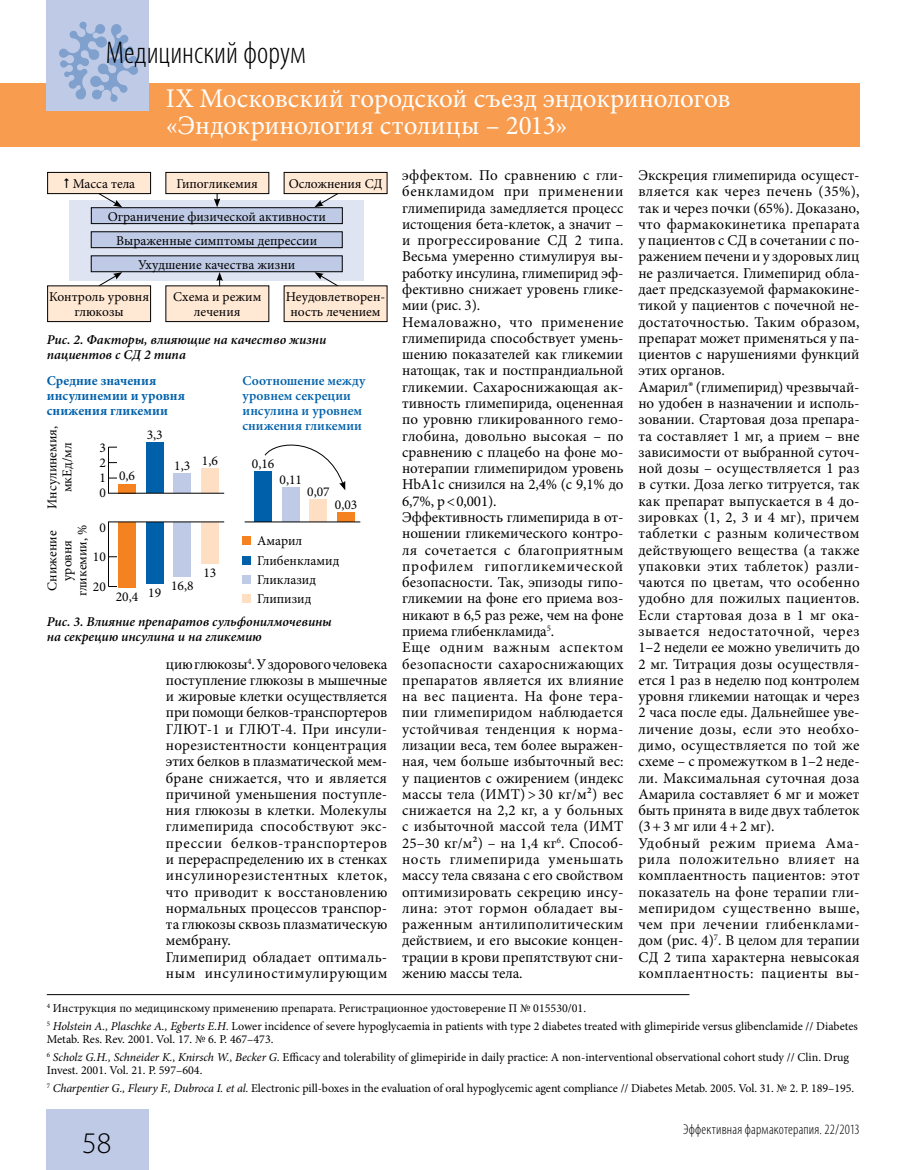
<style>
.page{position:relative;width:915px;height:1170px;background:#fff}
.page>*{position:absolute;margin:0;border:0;box-sizing:border-box;transform-origin:0 0}
.t1{font:300 condensed 31.5px "Myriad Pro";color:#000}
.t2{font:300 30px "Myriad Pro";color:#000}
.t3{font:27px/27px "Minion Pro";color:#fff}
.t4{font:15px/16.4px "Minion Pro";letter-spacing:.01em;color:#000}
.t5{font:300 condensed 14.25px "Myriad Pro";letter-spacing:.015em;color:#000}
.t6{font:13.5px/15px "Minion Pro";color:#000;text-align:center}
.t7{font:italic 600 13.5px/15px "Minion Pro";color:#000}
.t8{font:600 13.5px/15px "Minion Pro";color:#0061aa}
.t9{font:700 13.5px/15px "Minion Pro";color:#0061aa}
.t10{font:12px/17.7px "Minion Pro";color:#000}
.s1{font-style:italic}
</style>
<div class="page">
<div style="left:0;top:83px;width:859px;height:64px;background:#f89c4f"></div>
<div style="left:47px;top:0;width:102px;height:111px;background:#bfcbe6"></div>
<div style="left:47px;top:1108px;width:102px;height:61px;background:#bfcbe6"></div>
<svg style="left:59px;top:22px;width:79px;height:80px"></svg>
<hr style="left:47px;top:994px;width:642px;height:1px;background:#000">
<div style="left:146px;top:442px;width:17px;height:51px;background:#0061aa"></div>
<svg style="left:108px;top:446px;width:116px;height:47px"></svg>
<svg style="left:108px;top:521px;width:116px;height:66px"></svg>
<div style="left:242px;top:536px;width:9px;height:9px;background:#f58220"></div>
<div style="left:242px;top:556px;width:9px;height:8px;background:#0061aa"></div>
<div style="left:242px;top:575px;width:9px;height:8px;background:#bfcbe6"></div>
<div style="left:242px;top:594px;width:9px;height:9px;background:#fedfc4"></div>
<div style="left:254px;top:471px;width:17px;height:51px;background:#0061aa"></div>
<div style="left:282px;top:487px;width:17px;height:35px;background:#bfcbe6"></div>
<div style="left:310px;top:500px;width:17px;height:22px;background:#fedfc4"></div>
<div style="left:337px;top:512px;width:17px;height:10px;background:#f58220"></div>
<hr style="left:244px;top:521px;width:116px;height:1px;background:#000">
<svg style="left:264px;top:444px;width:81px;height:46px"></svg>
<div style="left:70px;top:200px;width:294px;height:81px;background:#dfe4f3"></div>
<div style="left:48px;top:172px;width:102px;height:21px;background:#ffe8d4"></div>
<div style="left:47px;top:172px;width:104px;height:22px;border:1px solid #000"></div>
<div style="left:48px;top:286px;width:102px;height:35px;background:#ffe8d4"></div>
<div style="left:47px;top:286px;width:104px;height:36px;border:1px solid #000"></div>
<div style="left:166px;top:172px;width:103px;height:21px;background:#ffe8d4"></div>
<div style="left:166px;top:172px;width:103px;height:22px;border:1px solid #000"></div>
<div style="left:166px;top:286px;width:103px;height:35px;background:#ffe8d4"></div>
<div style="left:166px;top:286px;width:103px;height:36px;border:1px solid #000"></div>
<div style="left:91px;top:208px;width:251px;height:15px;background:#bfcbe6"></div>
<div style="left:91px;top:207px;width:251px;height:17px;border:1px solid #000"></div>
<div style="left:91px;top:232px;width:251px;height:16px;background:#bfcbe6"></div>
<div style="left:91px;top:231px;width:251px;height:17px;border:1px solid #000"></div>
<div style="left:91px;top:256px;width:251px;height:16px;background:#bfcbe6"></div>
<div style="left:91px;top:255px;width:251px;height:17px;border:1px solid #000"></div>
<div style="left:284px;top:172px;width:103px;height:21px;background:#ffe8d4"></div>
<div style="left:284px;top:172px;width:103px;height:22px;border:1px solid #000"></div>
<div style="left:284px;top:286px;width:103px;height:35px;background:#ffe8d4"></div>
<div style="left:284px;top:286px;width:103px;height:36px;border:1px solid #000"></div>
<svg style="left:214px;top:193px;width:6px;height:14px"></svg>
<svg style="left:98px;top:193px;width:24px;height:14px"></svg>
<svg style="left:314px;top:193px;width:24px;height:14px"></svg>
<svg style="left:216px;top:272px;width:7px;height:14px"></svg>
<svg style="left:314px;top:272px;width:24px;height:14px"></svg>
<svg style="left:98px;top:272px;width:24px;height:14px"></svg>
<h1 class="t1" style="left:106px;top:34px;width:201px">Медицинский форум</h1>
<h3 class="t3" style="left:166px;top:85px;width:566px">IX Московский городской съезд эндокринологов «Эндокринология столицы – 2013»</h3>
<p class="t4" style="left:402px;top:167px;width:223px">эффектом. По сравнению с гли&shy;бенкламидом при применении глимепирида замедляется процесс истощения бета-клеток, а значит – и прогрессирование СД 2 типа.<br>Весьма умеренно стимулируя вы&shy;работку инсулина, глимепирид эф&shy;фективно снижает уровень глике&shy;мии (рис. 3).<br>Немаловажно, что применение глимепирида способствует умень&shy;шению показателей как гликемии натощак, так и постпрандиальной гликемии. Сахароснижающая ак&shy;тивность глимепирида, оцененная по уровню гликированного гемо&shy;глобина, довольно высокая – по сравнению с плацебо на фоне мо&shy;нотерапии глимепиридом уровень<br>HbA1c снизился на 2,4% (с 9,1% до<br>6,7%, p&lt;0,001).<br>Эффективность глимепирида в от&shy;ношении гликемического контро&shy;ля сочетается с благоприятным профилем гипогликемической безопасности. Так, эпизоды гипо&shy;гликемии на фоне его приема воз&shy;никают в 6,5 раз реже, чем на фоне приема глибенкламида<sup>5</sup>.<br>Еще одним важным аспектом безопасности сахароснижающих препаратов является их влияние на вес пациента. На фоне тера&shy;пии глимепиридом наблюдается устойчивая тенденция к норма&shy;лизации веса, тем более выражен&shy;ная, чем больше избыточный вес: у пациентов с ожирением (индекс массы тела (ИМТ) &gt; 30 кг/м²) вес снижается на 2,2 кг, а у больных с избыточной массой тела (ИМТ<br>25–30 кг/м²) – на 1,4 кг<sup>6</sup>. Способ&shy;ность глимепирида уменьшать массу тела связана с его свойством оптимизировать секрецию инсу&shy;лина: этот гормон обладает вы&shy;раженным антилиполитическим действием, и его высокие концен&shy;трации в крови препятствуют сни&shy;жению массы тела.</p>
<p class="t4" style="left:638px;top:167px;width:223px">Экскреция глимепирида осущест&shy;вляется как через печень (35%), так и через почки (65%). Доказано, что фармакокинетика препарата у пациентов с СД в сочетании с по&shy;ражением печени и у здоровых лиц не различается. Глимепирид обла&shy;дает предсказуемой фармакокине&shy;тикой у пациентов с почечной не&shy;достаточностью. Таким образом, препарат может применяться у па&shy;циентов с нарушениями функций этих органов.<br>Амарил® (глимепирид) чрезвычай&shy;но удобен в назначении и исполь&shy;зовании. Стартовая доза препара&shy;та составляет 1 мг, а прием – вне зависимости от выбранной суточ&shy;ной дозы – осуществляется 1 раз в сутки. Доза легко титруется, так как препарат выпускается в 4 до&shy;зировках (1, 2, 3 и 4 мг), причем таблетки с разным количеством действующего вещества (а также упаковки этих таблеток) разли&shy;чаются по цветам, что особенно удобно для пожилых пациентов.<br>Если стартовая доза в 1 мг ока&shy;зывается недостаточной, через<br>1–2 недели ее можно увеличить до<br>2 мг. Титрация дозы осуществля&shy;ется 1 раз в неделю под контролем уровня гликемии натощак и через<br>2 часа после еды. Дальнейшее уве&shy;личение дозы, если это необхо&shy;димо, осуществляется по той же схеме – с промежутком в 1–2 неде&shy;ли. Максимальная суточная доза<br>Амарила составляет 6 мг и может быть принята в виде двух таблеток (3+3 мг или 4+2 мг).<br>Удобный режим приема Ама&shy;рила положительно влияет на комплаентность пациентов: этот показатель на фоне терапии гли&shy;мепиридом существенно выше, чем при лечении глибенклами&shy;дом (рис. 4)<sup>7</sup>. В целом для терапии<br>СД 2 типа характерна невысокая комплаентность: пациенты вы-</p>
<p class="t10" style="left:47px;top:999px;width:812px"><sup>4</sup> Инструкция по медицинскому применению препарата. Регистрационное удостоверение П № 015530/01.<br><sup>5</sup> <span class="s1">Holstein A., Plaschke A., Egberts E.H.</span> Lower incidence of severe hypoglycaemia in patients with type 2 diabetes treated with glimepiride versus glibenclamide // Diabetes</p>
<p class="t10" style="left:47px;top:1030px;width:803px">Metab. Res. Rev. 2001. Vol. 17. № 6. P. 467–473.<br><sup>6</sup> <span class="s1">Scholz G.H., Schneider K., Knirsch W., Becker G.</span> Efficacy and tolerability of glimepiride in daily practice: A non-interventional observational cohort study // Clin. Drug</p>
<p class="t10" style="left:47px;top:1061px;width:808px">Invest. 2001. Vol. 21. P. 597–604.<br><sup>7</sup> <span class="s1">Charpentier G., Fleury F., Dubroca I. et al.</span> Electronic pill-boxes in the evaluation of oral hypoglycemic agent compliance // Diabetes Metab. 2005. Vol. 31. № 2. P. 189–195.</p>
<p class="t6" style="left:288px;top:176px;width:95px">Осложнения СД</p>
<p class="t6" style="left:176px;top:176px;width:83px">Гипогликемия</p>
<p class="t6" style="left:73px;top:176px;width:64px">Масса тела</p>
<p class="t6" style="left:108px;top:204px;width:220px;line-height:24px">Ограничение физической активности<br>Выраженные симптомы депрессии<br>Ухудшение качества жизни</p>
<p class="t6" style="left:49px;top:289px;width:101px">Контроль уровня глюкозы</p>
<p class="t6" style="left:173px;top:289px;width:89px">Схема и режим лечения</p>
<p class="t6" style="left:286px;top:289px;width:101px">Неудовлетворен&shy;ность лечением</p>
<p class="t7" style="left:47px;top:332px;width:281px">Рис. 2. Факторы, влияющие на качество жизни пациентов с СД 2 типа</p>
<p class="t9" style="left:47px;top:373px;width:140px">Средние значения инсулинемии и уровня снижения гликемии</p>
<p class="t8" style="left:242px;top:373px;width:124px">Соотношение между уровнем секреции инсулина и уровнем снижения гликемии</p>
<p class="t6" style="left:45px;top:509px;width:84px;rotate:-90deg">Инсулинемия, мкЕд/мл</p>
<p class="t6" style="left:45px;top:596px;width:73px;rotate:-90deg">Снижение уровня гликемии, %</p>
<p class="t6" style="left:147px;top:427px;width:18px">3,3</p>
<p class="t6" style="left:99px;top:440px;width:8px;text-align:justify">3<br>2<br>1<br>0</p>
<p class="t6" style="left:93px;top:513px;width:14px;line-height:29.4px">0<br>10<br>20</p>
<p class="t6" style="left:174px;top:455px;width:45px">1,3 1,6</p>
<p class="t6" style="left:252px;top:456px;width:24px">0,16</p>
<p class="t6" style="left:119px;top:468px;width:18px">0,6</p>
<p class="t6" style="left:279px;top:472px;width:24px">0,11</p>
<p class="t6" style="left:307px;top:484px;width:24px">0,07</p>
<p class="t6" style="left:335px;top:497px;width:24px">0,03</p>
<p class="t6" style="left:257px;top:531px;width:84px;line-height:19.2px;text-align:left">Амарил<br>Глибенкламид<br>Гликлазид<br>Глипизид</p>
<p class="t6" style="left:203px;top:565px;width:14px">13</p>
<p class="t6" style="left:171px;top:578px;width:24px">16,8</p>
<p class="t6" style="left:116px;top:589px;width:47px">20,4 19</p>
<p class="t7" style="left:47px;top:614px;width:286px">Рис. 3. Влияние препаратов сульфонилмочевины на секрецию инсулина и на гликемию</p>
<p class="t4" style="left:166px;top:655px;width:223px">цию глюкозы<sup>4</sup>. У здорового человека поступление глюкозы в мышечные и жировые клетки осуществляется при помощи белков-транспортеров<br>ГЛЮТ-1 и ГЛЮТ-4. При инсули&shy;норезистентности концентрация этих белков в плазматической мем&shy;бране снижается, что и является причиной уменьшения поступле&shy;ния глюкозы в клетки. Молекулы глимепирида способствуют экс&shy;прессии белков-транспортеров и перераспределению их в стенках инсулинорезистентных клеток, что приводит к восстановлению нормальных процессов транспор&shy;та глюкозы сквозь плазматическую мембрану.<br>Глимепирид обладает оптималь&shy;ным инсулиностимулирующим</p>
<h2 class="t2" style="left:82px;top:1125px;width:31px">58</h2>
<p class="t5" style="left:682px;top:1120px;width:178px">Эффективная фармакотерапия. 22/2013</p>
</div>
